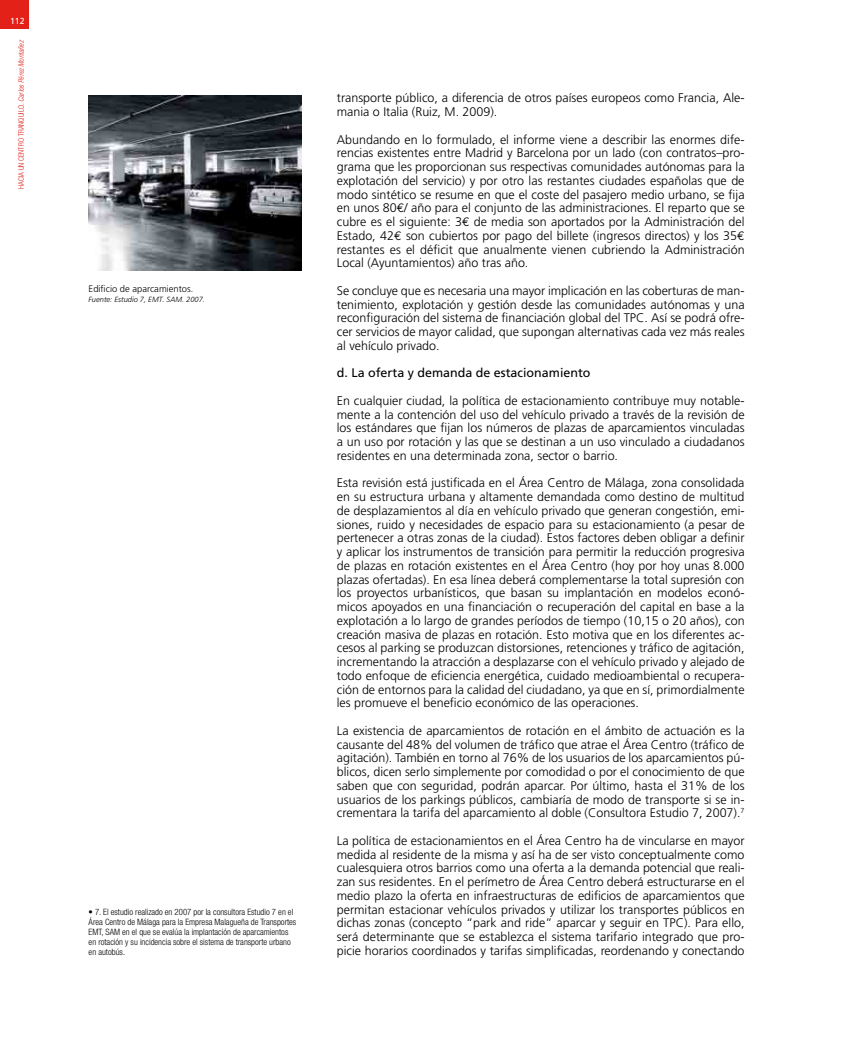
<style>
.page{position:relative;width:851px;height:1063px;background:#fff}
.page>*{position:absolute;margin:0;border:0;box-sizing:border-box;transform-origin:0 0}
.t1{font:300 12.5px/13.8px "Frutiger";color:#000;text-align:justify}
.t2{font:12.5px "Frutiger";color:#000}
.t3{font:300 9.38px "Frutiger";color:#000}
.t4{font:300 condensed 8.75px/10px "Helvetica Neue";color:#000}
.t5{font:8.75px "Frutiger";color:#fff}
.t6{font:300 condensed 7.5px "Helvetica Neue";color:#e32119}
.t7{font:italic 300 7.5px "Frutiger";color:#000}
.s1{font-style:italic}
.s2{font-family:"Euro Mono";font-weight:400}
</style>
<div class="page">
<div style="left:0;top:0;width:28px;height:28px;background:#e32119"></div>
<img style="left:89px;top:96px;width:212px;height:174px">
<p class="t5" style="left:10px;top:16px;width:16px">112</p>
<p class="t6" style="left:17px;top:189px;width:150px;rotate:-90deg">HACIA UN CENTRO TRANQUILO. <span class="s1">Carlos Pérez Montañez</span></p>
<p class="t3" style="left:89px;top:283px;width:106px">Edificio de aparcamientos.</p>
<p class="t7" style="left:89px;top:295px;width:118px">Fuente: Estudio 7, EMT. SAM. 2007.</p>
<p class="t4" style="left:89px;top:907px;width:209px">• 7. El estudio realizado en 2007 por la consultora Estudio 7 en el Área Centro de Málaga para la Empresa Malagueña de Transportes EMT, SAM en el que se evalúa la implantación de aparcamientos en rotación y su incidencia sobre el sistema de transporte urbano en autobús.</p>
<p class="t1" style="left:337px;top:91px;width:409px">transporte público, a diferencia de otros países europeos como Francia, Ale&shy;mania o Italia (Ruiz, M. 2009).</p>
<p class="t1" style="left:337px;top:132px;width:409px">Abundando en lo formulado, el informe viene a describir las enormes dife&shy;rencias existentes entre Madrid y Barcelona por un lado (con contratos–pro&shy;grama que les proporcionan sus respectivas comunidades autónomas para la explotación del servicio) y por otro las restantes ciudades españolas que de modo sintético se resume en que el coste del pasajero medio urbano, se fija en unos 80<span class="s2">€</span>/ año para el conjunto de las administraciones. El reparto que se cubre es el siguiente: 3<span class="s2">€</span> de media son aportados por la Administración del Estado, 42<span class="s2">€</span> son cubiertos por pago del billete (ingresos directos) y los 35<span class="s2">€ </span>restantes es el déficit que anualmente vienen cubriendo la Administración Local (Ayuntamientos) año tras año.</p>
<p class="t1" style="left:337px;top:284px;width:409px">Se concluye que es necesaria una mayor implicación en las coberturas de man&shy;tenimiento, explotación y gestión desde las comunidades autónomas y una reconfiguración del sistema de financiación global del TPC. Así se podrá ofre&shy;cer servicios de mayor calidad, que supongan alternativas cada vez más reales al vehículo privado.</p>
<p class="t2" style="left:337px;top:366px;width:255px">d. La oferta y demanda de estacionamiento</p>
<p class="t1" style="left:337px;top:394px;width:409px">En cualquier ciudad, la política de estacionamiento contribuye muy notable&shy;mente a la contención del uso del vehículo privado a través de la revisión de los estándares que fijan los números de plazas de aparcamientos vinculadas a un uso por rotación y las que se destinan a un uso vinculado a ciudadanos residentes en una determinada zona, sector o barrio.</p>
<p class="t1" style="left:337px;top:476px;width:409px">Esta revisión está justificada en el Área Centro de Málaga, zona consolidada en su estructura urbana y altamente demandada como destino de multitud de desplazamientos al día en vehículo privado que generan congestión, emi&shy;siones, ruido y necesidades de espacio para su estacionamiento (a pesar de pertenecer a otras zonas de la ciudad). Estos factores deben obligar a definir y aplicar los instrumentos de transición para permitir la reducción progresiva de plazas en rotación existentes en el Área Centro (hoy por hoy unas 8.000 plazas ofertadas). En esa línea deberá complementarse la total supresión con los proyectos urbanísticos, que basan su implantación en modelos econó&shy;micos apoyados en una financiación o recuperación del capital en base a la explotación a lo largo de grandes períodos de tiempo (10,15 o 20 años), con creación masiva de plazas en rotación. Esto motiva que en los diferentes ac&shy;cesos al parking se produzcan distorsiones, retenciones y tráfico de agitación, incrementando la atracción a desplazarse con el vehículo privado y alejado de todo enfoque de eficiencia energética, cuidado medioambiental o recupera&shy;ción de entornos para la calidad del ciudadano, ya que en sí, primordialmente les promueve el beneficio económico de las operaciones.</p>
<p class="t1" style="left:337px;top:724px;width:409px">La existencia de aparcamientos de rotación en el ámbito de actuación es la causante del 48% del volumen de tráfico que atrae el Área Centro (tráfico de agitación). También en torno al 76% de los usuarios de los aparcamientos pú&shy;blicos, dicen serlo simplemente por comodidad o por el conocimiento de que saben que con seguridad, podrán aparcar. Por último, hasta el 31% de los usuarios de los parkings públicos, cambiaría de modo de transporte si se in&shy;crementara la tarifa del aparcamiento al doble (Consultora Estudio 7, 2007).<sup>7</sup></p>
<p class="t1" style="left:337px;top:834px;width:409px">La política de estacionamientos en el Área Centro ha de vincularse en mayor medida al residente de la misma y así ha de ser visto conceptualmente como cualesquiera otros barrios como una oferta a la demanda potencial que reali&shy;zan sus residentes. En el perímetro de Área Centro deberá estructurarse en el medio plazo la oferta en infraestructuras de edificios de aparcamientos que permitan estacionar vehículos privados y utilizar los transportes públicos en dichas zonas (concepto “park and ride” aparcar y seguir en TPC). Para ello, será determinante que se establezca el sistema tarifario integrado que pro&shy;picie horarios coordinados y tarifas simplificadas, reordenando y conectando</p>
</div>
